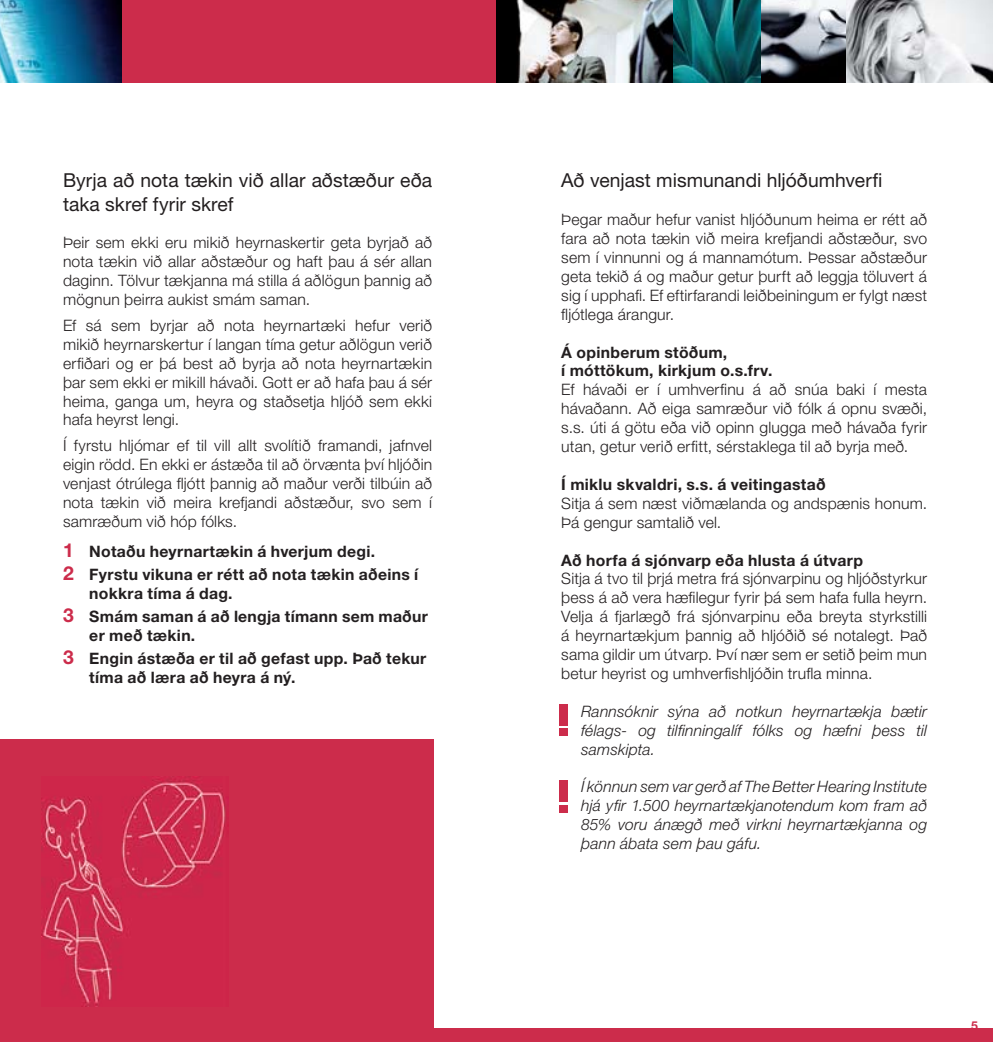
<style>
.page{position:relative;width:993px;height:1042px;background:#fff}
.page>*{position:absolute;margin:0;border:0;box-sizing:border-box;transform-origin:0 0}
.t1{font:19.25px/23.1px "Helvetica Neue LT Pro";color:#231f20}
.t2{font:300 15.75px/18.9px "Helvetica Neue LT Pro";letter-spacing:.01em;color:#231f20;text-align:justify}
.t3{font:700 15.75px/23.1px "Helvetica Neue LT Pro";letter-spacing:.02em;color:#231f20}
.t4{font:italic 300 15.75px/18.9px "Helvetica Neue LT Pro";letter-spacing:.01em;color:#231f20;text-align:justify}
.t5{font:700 12.25px "Helvetica Neue LT Pro";color:#cc2c4b}
.s1{font-size:19.25px;color:#cc2c4b}
</style>
<div class="page">
<img style="left:0;top:0;width:122px;height:82px">
<div style="left:0;top:1029px;width:496px;height:13px;background:#cc2c4b"></div>
<div style="left:122px;top:0;width:374px;height:82px;background:#cc2c4b"></div>
<img style="left:760px;top:0;width:86px;height:82px">
<img style="left:672px;top:0;width:88px;height:82px">
<img style="left:496px;top:0;width:176px;height:82px">
<img style="left:846px;top:0;width:146px;height:82px">
<div style="left:496px;top:1029px;width:496px;height:13px;background:#cc2c4b"></div>
<div style="left:0;top:739px;width:433px;height:303px;background:#cc2c4b"></div>
<img style="left:42px;top:777px;width:187px;height:229px">
<div style="left:559px;top:780px;width:8px;height:21px;background:#cc2c4b"></div>
<div style="left:559px;top:704px;width:8px;height:21px;background:#cc2c4b"></div>
<div style="left:559px;top:805px;width:8px;height:7px;background:#cc2c4b"></div>
<div style="left:559px;top:728px;width:8px;height:7px;background:#cc2c4b"></div>
<p class="t1" style="left:63px;top:169px;width:370px">Byrja að nota tækin við allar aðstæður eða taka skref fyrir skref</p>
<p class="t2" style="left:63px;top:233px;width:370px">Þeir sem ekki eru mikið heyrnaskertir geta byrjað að nota tækin við allar aðstæður og haft þau á sér allan daginn. Tölvur tækjanna má stilla á aðlögun þannig að mögnun þeirra aukist smám saman.</p>
<p class="t2" style="left:63px;top:315px;width:370px">Ef sá sem byrjar að nota heyrnartæki hefur verið mikið heyrnarskertur í langan tíma getur aðlögun verið erfiðari og er þá best að byrja að nota heyrnartækin þar sem ekki er mikill hávaði. Gott er að hafa þau á sér heima, ganga um, heyra og staðsetja hljóð sem ekki hafa heyrst lengi.</p>
<p class="t2" style="left:63px;top:436px;width:370px">Í fyrstu hljómar ef til vill allt svolítið framandi, jafnvel eigin rödd. En ekki er ástæða til að örvænta því hljóðin venjast ótrúlega fljótt þannig að maður verði tilbúin að nota tækin við meira krefjandi aðstæður, svo sem í samræðum við hóp fólks.</p>
<p class="t3" style="left:63px;top:539px;width:356px"><span class="s1">1</span> Notaðu heyrnartækin á hverjum degi.<br><span class="s1">2</span> Fyrstu vikuna er rétt að nota tækin aðeins í</p>
<p class="t3" style="left:63px;top:581px;width:366px;text-indent:26px">nokkra tíma á dag.<br><span class="s1">3</span> Smám saman á að lengja tímann sem maður</p>
<p class="t3" style="left:63px;top:623px;width:365px;text-indent:26px">er með tækin.<br><span class="s1">3</span> Engin ástæða er til að gefast upp. Það tekur</p>
<p class="t3" style="left:89px;top:665px;width:207px">tíma að læra að heyra á ný.</p>
<p class="t1" style="left:561px;top:169px;width:322px">Að venjast mismunandi hljóðumhverfi</p>
<p class="t2" style="left:561px;top:210px;width:367px">Þegar maður hefur vanist hljóðunum heima er rétt að fara að nota tækin við meira krefjandi aðstæður, svo sem í vinnunni og á mannamótum. Þessar aðstæður geta tekið á og maður getur þurft að leggja töluvert á sig í upphafi. Ef eftirfarandi leiðbeiningum er fylgt næst fljótlega árangur.</p>
<p class="t3" style="left:561px;top:342px;width:212px;line-height:18.9px">Á opinberum stöðum,<br>í móttökum, kirkjum o.s.frv.</p>
<p class="t2" style="left:561px;top:380px;width:367px">Ef hávaði er í umhverfinu á að snúa baki í mesta hávaðann. Að eiga samræður við fólk á opnu svæði, s.s. úti á götu eða við opinn glugga með hávaða fyrir utan, getur verið erfitt, sérstaklega til að byrja með.</p>
<p class="t3" style="left:561px;top:472px;width:266px">Í miklu skvaldri, s.s. á veitingastað</p>
<p class="t2" style="left:561px;top:493px;width:367px">Sitja á sem næst viðmælanda og andspænis honum.<br>Þá gengur samtalið vel.</p>
<p class="t3" style="left:561px;top:548px;width:303px">Að horfa á sjónvarp eða hlusta á útvarp</p>
<p class="t2" style="left:561px;top:569px;width:367px">Sitja á tvo til þrjá metra frá sjónvarpinu og hljóðstyrkur þess á að vera hæfilegur fyrir þá sem hafa fulla heyrn.<br>Velja á fjarlægð frá sjónvarpinu eða breyta styrkstilli á heyrnartækjum þannig að hljóðið sé notalegt. Það sama gildir um útvarp. Því nær sem er setið þeim mun betur heyrist og umhverfishljóðin trufla minna.</p>
<p class="t4" style="left:581px;top:701px;width:347px">Rannsóknir sýna að notkun heyrnartækja bætir félags- og tilfinningalíf fólks og hæfni þess til samskipta.</p>
<p class="t4" style="left:581px;top:777px;width:347px">Í könnun sem var gerð af The Better Hearing Institute hjá yfir 1.500 heyrnartækjanotendum kom fram að 85% voru ánægð með virkni heyrnartækjanna og þann ábata sem þau gáfu.</p>
<p class="t5" style="left:970px;top:1017px;width:8px">5</p>
</div>
